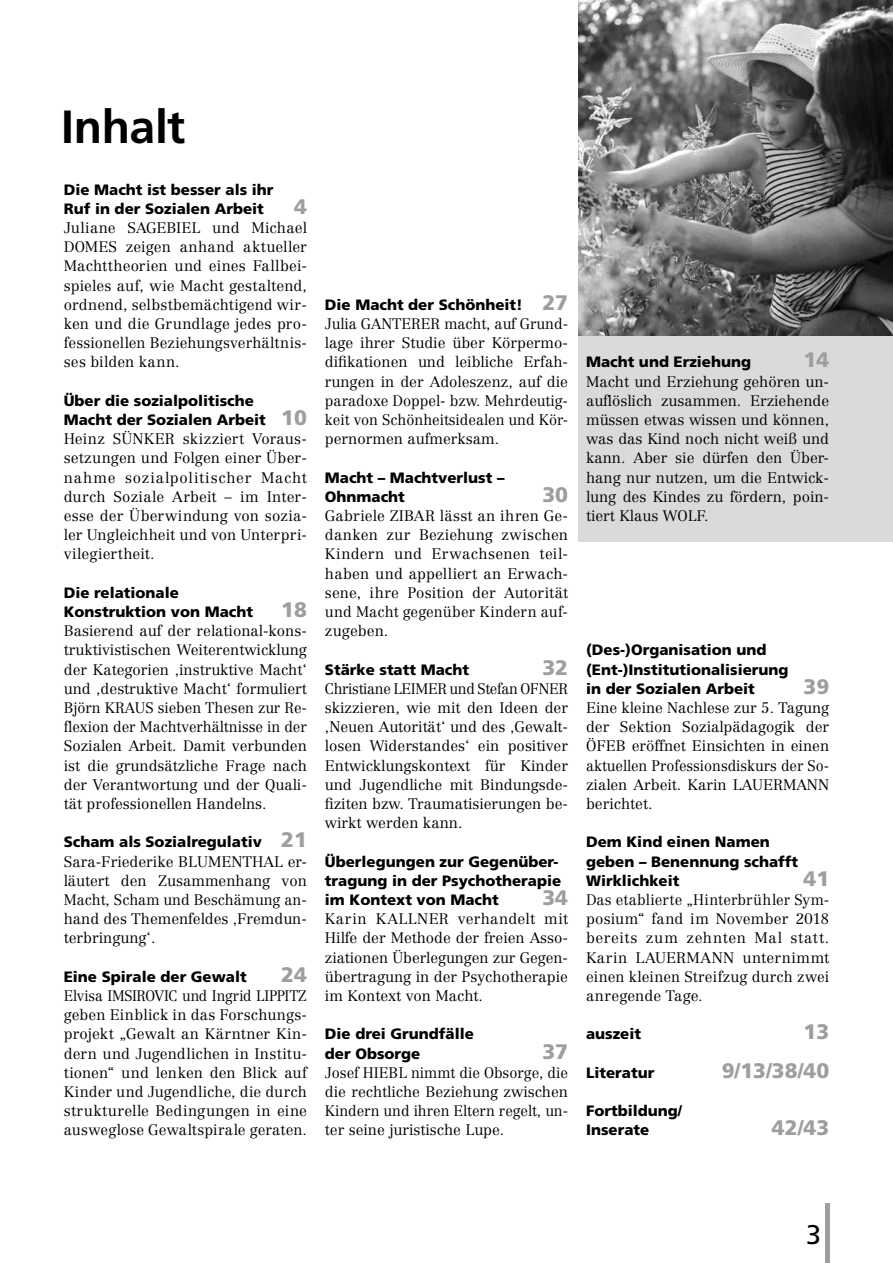
<style>
.page{position:relative;width:893px;height:1263px;background:#fff}
.page>*{position:absolute;margin:0;border:0;box-sizing:border-box;transform-origin:0 0}
.t1{font:700 46.5px "Frutiger";letter-spacing:-.01em;color:#000}
.t2{font:27px "Frutiger";color:#000}
.t3{font:900 21px "Frutiger";color:#9c9e9f}
.t4{font:300 15px/19.2px "Centennial";color:#000;text-align:justify}
.t5{font:900 15px/19.2px "Frutiger";color:#000}
.t6{font:300 15px/19.2px "Centennial";color:#000;text-align:justify;scale:.94 1}
.t7{font:300 15px/19.2px "Centennial";color:#000;text-align:justify;scale:.96 1}
.s1{font-size:21px;color:#9c9e9f}
</style>
<div class="page">
<img style="left:578px;top:0;width:315px;height:336px">
<div style="left:578px;top:336px;width:315px;height:205px;background:#d9dadb"></div>
<hr style="left:825px;top:1203px;width:4px;height:60px;background:#9c9e9f">
<h1 class="t1" style="left:61px;top:100px;width:126px">Inhalt</h1>
<p class="t5" style="left:64px;top:179px;width:211px">Die Macht ist besser als ihr<br>Ruf in der Sozialen Arbeit</p>
<h3 class="t3" style="left:294px;top:194px;width:14px">4</h3>
<p class="t4" style="left:64px;top:218px;width:245px">Juliane SAGEBIEL und Michael DOMES zeigen anhand aktueller Machttheorien und eines Fallbei&shy;spieles auf, wie Macht gestaltend, ordnend, selbstbemächtigend wir&shy;ken und die Grundlage jedes pro&shy;fessionellen Beziehungsverhältnis&shy;ses bilden kann.</p>
<p class="t5" style="left:64px;top:391px;width:245px">Über die sozialpolitische<br>Macht der Sozialen Arbeit <span class="s1">10</span></p>
<p class="t4" style="left:64px;top:429px;width:245px">Heinz SÜNKER skizziert Voraus&shy;setzungen und Folgen einer Über&shy;nahme sozialpolitischer Macht durch Soziale Arbeit – im Inter&shy;esse der Überwindung von sozia&shy;ler Ungleichheit und von Unterpri&shy;vilegiertheit.</p>
<p class="t5" style="left:64px;top:583px;width:191px">Die relationale<br>Konstruktion von Macht</p>
<h3 class="t3" style="left:281px;top:597px;width:27px">18</h3>
<p class="t4" style="left:64px;top:621px;width:245px">Basierend auf der relational-kons&shy;truktivistischen Weiterentwicklung der Kategorien ,instruktive Macht‘ und ,destruktive Macht‘ formuliert Björn KRAUS sieben Thesen zur Re&shy;flexion der Machtverhältnisse in der Sozialen Arbeit. Damit verbunden ist die grundsätzliche Frage nach der Verantwortung und der Quali&shy;tät professionellen Handelns.</p>
<p class="t5" style="left:64px;top:832px;width:245px">Scham als Sozialregulativ <span class="s1">21</span></p>
<p class="t4" style="left:64px;top:852px;width:245px">Sara-Friederike BLUMENTHAL er&shy;läutert den Zusammenhang von Macht, Scham und Beschämung an&shy;hand des Themenfeldes ,Fremdun&shy;terbringung‘.</p>
<p class="t5" style="left:64px;top:967px;width:184px">Eine Spirale der Gewalt</p>
<h3 class="t3" style="left:281px;top:962px;width:27px">24</h3>
<p class="t6" style="left:64px;top:986px;width:260px">Elvisa IMSIROVIC und Ingrid LIPPITZ geben Einblick in das Forschungs&shy;projekt „Gewalt an Kärntner Kin&shy;dern und Jugendlichen in Institu&shy;tionen“ und lenken den Blick auf Kinder und Jugendliche, die durch strukturelle Bedingungen in eine ausweglose Gewaltspirale geraten.</p>
<p class="t5" style="left:325px;top:295px;width:245px">Die Macht der Schönheit! <span class="s1">27</span></p>
<p class="t4" style="left:325px;top:314px;width:245px">Julia GANTERER macht, auf Grund&shy;lage ihrer Studie über Körpermo&shy;difikationen und leibliche Erfah&shy;rungen in der Adoleszenz, auf die paradoxe Doppel- bzw. Mehrdeutig&shy;keit von Schönheitsidealen und Kör&shy;pernormen aufmerksam.</p>
<p class="t5" style="left:325px;top:467px;width:181px">Macht – Machtverlust –<br>Ohnmacht</p>
<h3 class="t3" style="left:542px;top:482px;width:27px">30</h3>
<p class="t4" style="left:325px;top:506px;width:245px">Gabriele ZIBAR lässt an ihren Ge&shy;danken zur Beziehung zwischen Kindern und Erwachsenen teil&shy;haben und appelliert an Erwach&shy;sene, ihre Position der Autorität und Macht gegenüber Kindern auf&shy;zugeben.</p>
<p class="t5" style="left:325px;top:659px;width:146px">Stärke statt Macht</p>
<h3 class="t3" style="left:542px;top:654px;width:27px">32</h3>
<p class="t7" style="left:325px;top:679px;width:255px">Christiane LEIMER und Stefan OFNER skizzieren, wie mit den Ideen der ,Neuen Autorität‘ und des ,Gewalt&shy;losen Widerstandes‘ ein positiver Entwicklungskontext für Kinder und Jugendliche mit Bindungsde&shy;fiziten bzw. Traumatisierungen be&shy;wirkt werden kann.</p>
<p class="t5" style="left:325px;top:851px;width:238px">Überlegungen zur Gegenüber&shy;tragung in der Psychotherapie im Kontext von Macht</p>
<h3 class="t3" style="left:542px;top:885px;width:27px">34</h3>
<p class="t4" style="left:325px;top:909px;width:245px">Karin KALLNER verhandelt mit Hilfe der Methode der freien Asso&shy;ziationen Überlegungen zur Gegen&shy;übertragung in der Psychotherapie im Kontext von Macht.</p>
<p class="t5" style="left:325px;top:1024px;width:150px">Die drei Grundfälle der Obsorge</p>
<h3 class="t3" style="left:542px;top:1038px;width:27px">37</h3>
<p class="t4" style="left:325px;top:1063px;width:245px">Josef HIEBL nimmt die Obsorge, die die rechtliche Beziehung zwischen Kindern und ihren Eltern regelt, un&shy;ter seine juristische Lupe.</p>
<p class="t5" style="left:586px;top:352px;width:167px">Macht und Erziehung</p>
<h3 class="t3" style="left:803px;top:347px;width:27px">14</h3>
<p class="t4" style="left:586px;top:372px;width:245px">Macht und Erziehung gehören un&shy;auflöslich zusammen. Erziehende müssen etwas wissen und können, was das Kind noch nicht weiß und kann. Aber sie dürfen den Über&shy;hang nur nutzen, um die Entwick&shy;lung des Kindes zu fördern, poin&shy;tiert Klaus WOLF.</p>
<p class="t5" style="left:586px;top:640px;width:204px">(Des-)Organisation und (Ent-)Institutionalisierung in der Sozialen Arbeit</p>
<h3 class="t3" style="left:803px;top:674px;width:27px">39</h3>
<p class="t4" style="left:586px;top:698px;width:245px">Eine kleine Nachlese zur 5. Tagung der Sektion Sozialpädagogik der ÖFEB eröffnet Einsichten in einen aktuellen Professionsdiskurs der So&shy;zialen Arbeit. Karin LAUERMANN berichtet.</p>
<p class="t5" style="left:586px;top:832px;width:213px">Dem Kind einen Namen geben – Benennung schafft<br>Wirklichkeit</p>
<h3 class="t3" style="left:803px;top:866px;width:27px">41</h3>
<p class="t4" style="left:586px;top:890px;width:245px">Das etablierte „Hinterbrühler Sym&shy;posium“ fand im November 2018 bereits zum zehnten Mal statt.<br>Karin LAUERMANN unternimmt einen kleinen Streifzug durch zwei anregende Tage.</p>
<p class="t5" style="left:586px;top:1024px;width:57px">auszeit</p>
<h3 class="t3" style="left:803px;top:1019px;width:27px">13</h3>
<p class="t5" style="left:586px;top:1063px;width:70px">Literatur</p>
<h3 class="t3" style="left:722px;top:1058px;width:109px">9/13/38/40</h3>
<p class="t5" style="left:586px;top:1101px;width:97px">Fortbildung/<br>Inserate</p>
<h3 class="t3" style="left:772px;top:1115px;width:59px">42/43</h3>
<h2 class="t2" style="left:806px;top:1218px;width:17px">3</h2>
</div>
